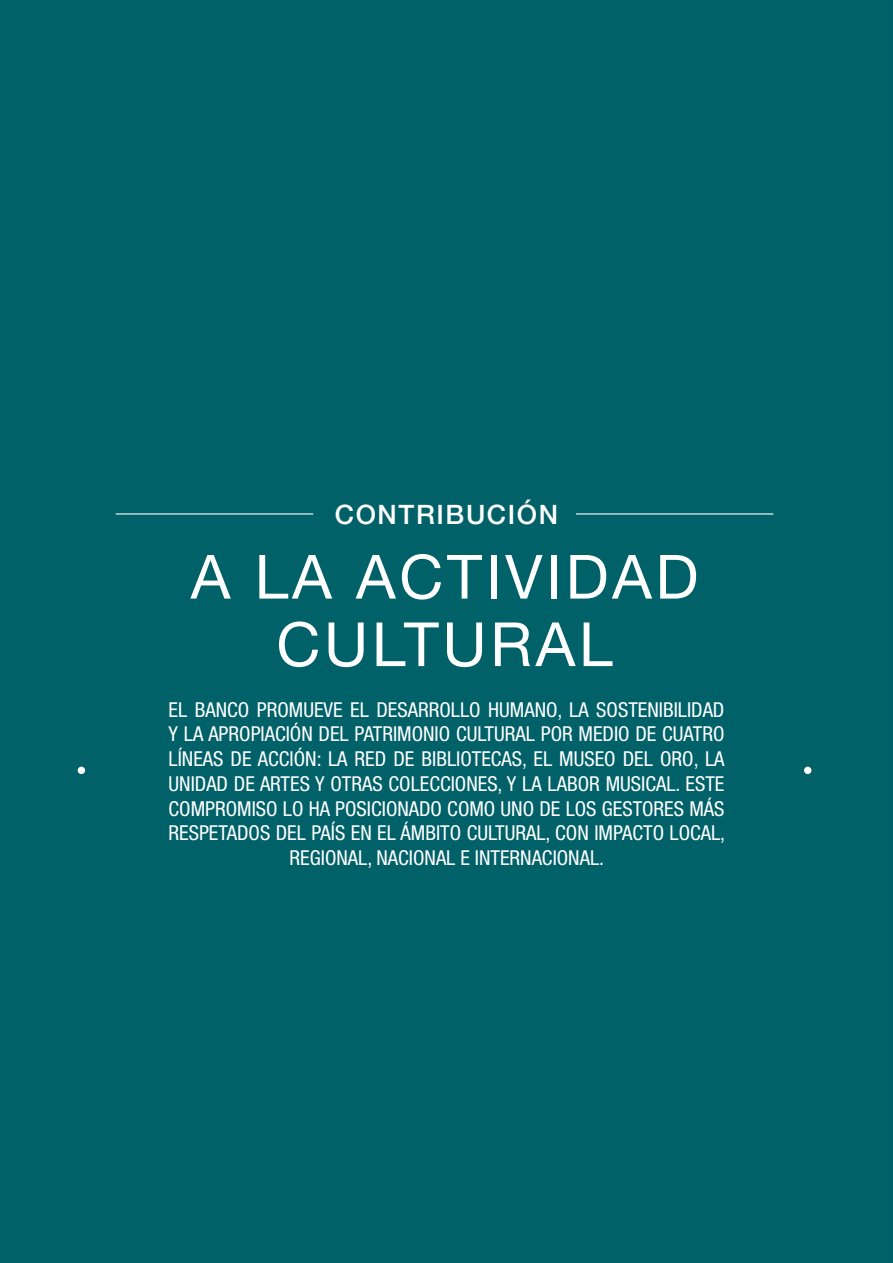
<style>
.page{position:relative;width:893px;height:1263px;background:#006169}
.page>*{position:absolute;margin:0;border:0;box-sizing:border-box;transform-origin:0 0}
.t1{font:61.05px/67.5px "Helvetica Neue LT Std";letter-spacing:.06em;color:#fff;text-align:center}
.t2{font:500 26.85px "Helvetica Neue LT Std";letter-spacing:.06em;color:#fff}
.t3{font:condensed 20.55px/24.8px "Helvetica Neue LT Std";color:#fff;text-align:center}
</style>
<div class="page">
<div style="left:78px;top:767px;width:7px;height:7px;background:#fff;border-radius:50%"></div>
<div style="left:804px;top:767px;width:7px;height:7px;background:#fff;border-radius:50%"></div>
<hr style="left:116px;top:513px;width:197px;height:1px;background:#fff">
<hr style="left:576px;top:513px;width:197px;height:1px;background:#fff">
<h2 class="t2" style="left:335px;top:498px;width:225px">CONTRIBUCIÓN</h2>
<h1 class="t1" style="left:191px;top:542px;width:509px">A LA ACTIVIDAD<br>CULTURAL</h1>
<p class="t3" style="left:169px;top:697px;width:558px">EL BANCO PROMUEVE EL DESARROLLO HUMANO, LA SOSTENIBILIDAD Y LA APROPIACIÓN DEL PATRIMONIO CULTURAL POR MEDIO DE CUATRO LÍNEAS DE ACCIÓN: LA RED DE BIBLIOTECAS, EL MUSEO DEL ORO, LA UNIDAD DE ARTES Y OTRAS COLECCIONES, Y LA LABOR MUSICAL. ESTE COMPROMISO LO HA POSICIONADO COMO UNO DE LOS GESTORES MÁS RESPETADOS DEL PAÍS EN EL ÁMBITO CULTURAL, CON IMPACTO LOCAL, REGIONAL, NACIONAL E INTERNACIONAL.</p>
</div>
